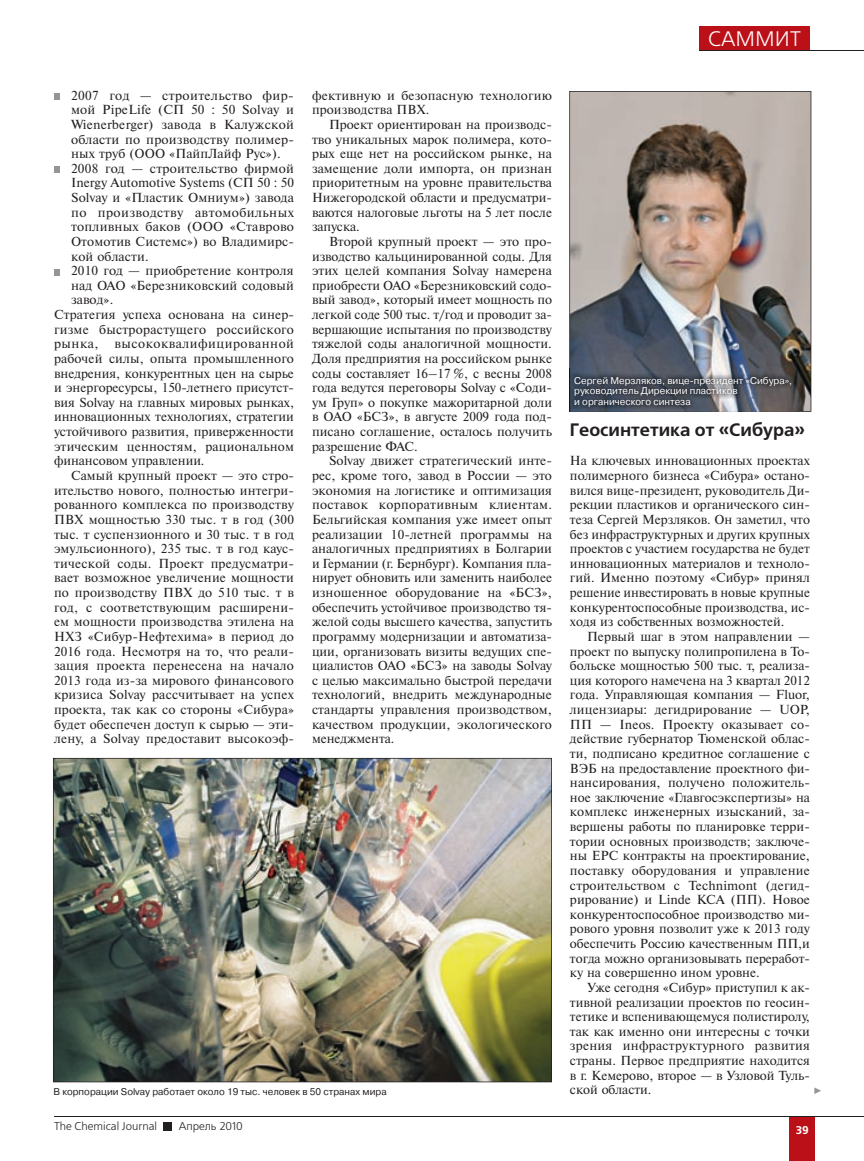
<style>
.page{position:relative;width:864px;height:1161px;background:#fff}
.page>*{position:absolute;margin:0;border:0;box-sizing:border-box;transform-origin:0 0}
.t1{font:21px "Free Set C";color:#fff}
.t2{font:700 18px "Free Set C";color:#231f20}
.t3{font:13.05px/14.7px "Newton C";letter-spacing:.01em;color:#231f20;text-align:justify}
.t4{font:13.05px "Newton C";letter-spacing:.03em;color:#231f20}
.t5{font:13.05px "Newton C";letter-spacing:.04em;color:#231f20}
.t6{font:11.25px "Free Set C";color:#231f20}
.t7{font:700 11.25px "Free Set C";color:#fff}
.t8{font:9.75px/10.6px "Pragmatica C";color:#fff}
.t9{font:9.75px "Pragmatica C";color:#231f20}
</style>
<div class="page">
<div style="left:54px;top:93px;width:6px;height:7px;background:#939598"></div>
<svg style="left:54px;top:167px;width:6px;height:6px"></svg>
<svg style="left:54px;top:269px;width:6px;height:6px"></svg>
<img style="left:53px;top:758px;width:498px;height:324px">
<svg style="left:814px;top:1087px;width:6px;height:7px"></svg>
<img style="left:569px;top:91px;width:242px;height:321px">
<img style="left:569px;top:368px;width:226px;height:43px">
<div style="left:789px;top:1116px;width:25px;height:45px;background:#bb1018"></div>
<hr style="left:54px;top:1116px;width:760px;height:1px;background:#231f20">
<hr style="left:814px;top:1116px;width:49px;height:1px;background:#231f20">
<div style="left:164px;top:1122px;width:8px;height:8px;background:#231f20"></div>
<div style="left:698px;top:27px;width:111px;height:23px;background:#bb1018"></div>
<hr style="left:698px;top:50px;width:111px;height:1px;background:#231f20">
<hr style="left:809px;top:50px;width:54px;height:1px;background:#231f20">
<h1 class="t1" style="left:708px;top:30px;width:94px">САММИТ</h1>
<p class="t4" style="left:71px;top:91px;width:224px">2007 год — строительство фир-</p>
<p class="t3" style="left:71px;top:104px;width:224px">мой PipeLife (СП 50 : 50 Solvay и</p>
<p class="t3" style="left:71px;top:118px;width:224px">Wienerberger) завода в Калужской</p>
<p class="t3" style="left:71px;top:133px;width:224px">области по производству полимер-</p>
<p class="t3" style="left:71px;top:147px;width:211px">ных труб (ООО «ПайпЛайф Рус»).</p>
<p class="t3" style="left:71px;top:162px;width:224px">2008 год — строительство фирмой</p>
<p class="t3" style="left:71px;top:177px;width:224px">Inergy Automotive Systems (СП 50 : 50</p>
<p class="t3" style="left:71px;top:191px;width:224px">Solvay и «Пластик Омниум») завода</p>
<p class="t4" style="left:71px;top:208px;width:224px">по производству автомобильных</p>
<p class="t3" style="left:71px;top:221px;width:224px">топливных баков (ООО «Ставрово</p>
<p class="t3" style="left:71px;top:235px;width:224px">Отомотив Системс») во Владимирс-</p>
<p class="t3" style="left:71px;top:250px;width:79px">кой области.</p>
<p class="t3" style="left:71px;top:264px;width:224px">2010 год — приобретение контроля</p>
<p class="t3" style="left:71px;top:279px;width:224px">над ОАО «Березниковский содовый</p>
<p class="t3" style="left:71px;top:294px;width:44px">завод».</p>
<p class="t3" style="left:54px;top:308px;width:241px">Стратегия успеха основана на синер-</p>
<p class="t3" style="left:54px;top:323px;width:241px">гизме быстрорастущего российского</p>
<p class="t5" style="left:54px;top:339px;width:241px">рынка, высококвалифицированной</p>
<p class="t3" style="left:54px;top:352px;width:241px">рабочей силы, опыта промышленного</p>
<p class="t3" style="left:54px;top:367px;width:241px">внедрения, конкурентных цен на сырье</p>
<p class="t3" style="left:54px;top:381px;width:241px">и энергоресурсы, 150-летнего присутст-</p>
<p class="t3" style="left:54px;top:396px;width:241px">вия Solvay на главных мировых рынках,</p>
<p class="t3" style="left:54px;top:411px;width:241px">инновационных технологиях, стратегии</p>
<p class="t3" style="left:54px;top:425px;width:241px">устойчивого развития, приверженности</p>
<p class="t3" style="left:54px;top:440px;width:241px">этическим ценностям, рациональном</p>
<p class="t3" style="left:54px;top:455px;width:152px">финансовом управлении.</p>
<p class="t3" style="left:71px;top:469px;width:224px">Самый крупный проект — это стро-</p>
<p class="t3" style="left:54px;top:484px;width:241px">ительство нового, полностью интегри-</p>
<p class="t3" style="left:54px;top:498px;width:241px">рованного комплекса по производству</p>
<p class="t3" style="left:54px;top:513px;width:241px">ПВХ мощностью 330 тыс. т в год (300</p>
<p class="t3" style="left:54px;top:528px;width:241px">тыс. т суспензионного и 30 тыс. т в год</p>
<p class="t3" style="left:54px;top:542px;width:241px">эмульсионного), 235 тыс. т в год каус-</p>
<p class="t3" style="left:54px;top:557px;width:241px">тической соды. Проект предусматри-</p>
<p class="t3" style="left:54px;top:572px;width:241px">вает возможное увеличение мощности</p>
<p class="t3" style="left:54px;top:586px;width:241px">по производству ПВХ до 510 тыс. т в</p>
<p class="t3" style="left:54px;top:601px;width:241px">год, с соответствующим расширени-</p>
<p class="t3" style="left:54px;top:615px;width:241px">ем мощности производства этилена на</p>
<p class="t3" style="left:54px;top:630px;width:241px">НХЗ «Сибур-Нефтехима» в период до</p>
<p class="t3" style="left:54px;top:645px;width:241px">2016 года. Несмотря на то, что реали-</p>
<p class="t3" style="left:54px;top:659px;width:241px">зация проекта перенесена на начало</p>
<p class="t3" style="left:54px;top:674px;width:241px">2013 года из-за мирового финансового</p>
<p class="t3" style="left:54px;top:689px;width:241px">кризиса Solvay рассчитывает на успех</p>
<p class="t3" style="left:54px;top:703px;width:241px">проекта, так как со стороны «Сибура»</p>
<p class="t3" style="left:54px;top:718px;width:241px">будет обеспечен доступ к сырью — эти-</p>
<p class="t3" style="left:54px;top:732px;width:241px">лену, а Solvay предоставит высокоэф-</p>
<p class="t3" style="left:312px;top:89px;width:241px">фективную и безопасную технологию производства ПВХ.</p>
<p class="t3" style="left:312px;top:118px;width:241px;text-indent:17px">Проект ориентирован на производс&shy;тво уникальных марок полимера, кото&shy;рых еще нет на российском рынке, на замещение доли импорта, он признан приоритетным на уровне правительства Нижегородской области и предусматри&shy;ваются налоговые льготы на 5 лет после запуска.</p>
<p class="t3" style="left:312px;top:235px;width:241px;text-indent:17px">Второй крупный проект — это про&shy;изводство кальцинированной соды. Для этих целей компания Solvay намерена приобрести ОАО «Березниковский содо&shy;вый завод», который имеет мощность по легкой соде 500 тыс. т/год и проводит за&shy;вершающие испытания по производству тяжелой соды аналогичной мощности.<br>Доля предприятия на российском рынке соды составляет 16–17 %, с весны 2008 года ведутся переговоры Solvay с «Соди&shy;ум Груп» о покупке мажоритарной доли в ОАО «БСЗ», в августе 2009 года под&shy;писано соглашение, осталось получить разрешение ФАС.</p>
<p class="t3" style="left:312px;top:455px;width:241px;text-indent:17px">Solvay движет стратегический инте&shy;рес, кроме того, завод в России — это экономия на логистике и оптимизация поставок корпоративным клиентам.<br>Бельгийская компания уже имеет опыт реализации 10-летней программы на аналогичных предприятиях в Болгарии и Германии (г. Бернбург). Компания пла&shy;нирует обновить или заменить наиболее изношенное оборудование на «БСЗ», обеспечить устойчивое производство тя&shy;желой соды высшего качества, запустить программу модернизации и автоматиза&shy;ции, организовать визиты ведущих спе&shy;циалистов ОАО «БСЗ» на заводы Solvay с целью максимально быстрой передачи технологий, внедрить международные стандарты управления производством, качеством продукции, экологического менеджмента.</p>
<p class="t8" style="left:574px;top:375px;width:219px">Сергей Мерзляков, вице-президент «Сибура», руководитель Дирекции пластиков<br>и органического синтеза</p>
<h2 class="t2" style="left:569px;top:423px;width:237px">Геосинтетика от «Сибура»</h2>
<p class="t3" style="left:569px;top:455px;width:241px">На ключевых инновационных проектах полимерного бизнеса «Сибура» остано&shy;вился вице-президент, руководитель Ди&shy;рекции пластиков и органического син&shy;теза Сергей Мерзляков. Он заметил, что без инфраструктурных и других крупных проектов с участием государства не будет инновационных материалов и техноло&shy;гий. Именно поэтому «Сибур» принял решение инвестировать в новые крупные конкурентоспособные производства, ис&shy;ходя из собственных возможностей.</p>
<p class="t3" style="left:569px;top:630px;width:241px;text-indent:17px">Первый шаг в этом направлении — проект по выпуску полипропилена в То&shy;больске мощностью 500 тыс. т, реализа&shy;ция которого намечена на 3 квартал 2012 года. Управляющая компания — Fluor, лицензиары: дегидрирование — UOP, ПП — Ineos. Проекту оказывает со&shy;действие губернатор Тюменской облас&shy;ти, подписано кредитное соглашение с ВЭБ на предоставление проектного фи&shy;нансирования, получено положитель&shy;ное заключение «Главгосэкспертизы» на комплекс инженерных изысканий, за&shy;вершены работы по планировке терри&shy;тории основных производств; заключе&shy;ны EPC контракты на проектирование, поставку оборудования и управление строительством с Technimont (дегид&shy;рирование) и Linde KCA (ПП). Новое конкурентоспособное производство ми&shy;рового уровня позволит уже к 2013 году обеспечить Россию качественным ПП,и тогда можно организовывать переработ&shy;ку на совершенно ином уровне.</p>
<p class="t3" style="left:569px;top:981px;width:241px;text-indent:17px">Уже сегодня «Сибур» приступил к ак&shy;тивной реализации проектов по геосин&shy;тетике и вспенивающемуся полистиролу, так как именно они интересны с точки зрения инфраструктурного развития страны. Первое предприятие находится в г. Кемерово, второе — в Узловой Туль-</p>
<p class="t9" style="left:53px;top:1087px;width:335px">В корпорации Solvay работает около 19 тыс. человек в 50 странах мира</p>
<p class="t3" style="left:569px;top:1083px;width:83px">ской области.</p>
<p class="t6" style="left:54px;top:1121px;width:104px">The Chemical Journal</p>
<p class="t6" style="left:179px;top:1121px;width:66px">Апрель 2010</p>
<p class="t7" style="left:795px;top:1125px;width:15px">39</p>
</div>
